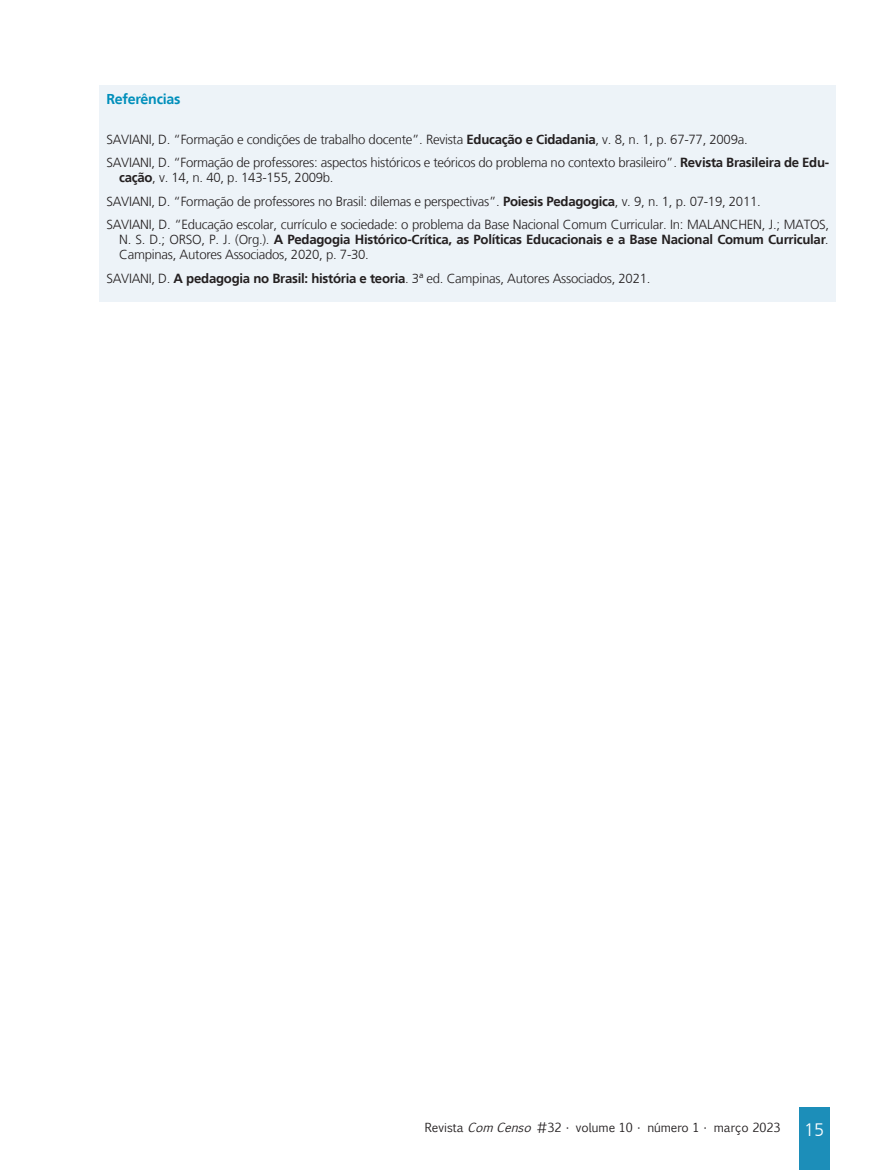
<style>
.page{position:relative;width:893px;height:1170px;background:#fff}
.page>*{position:absolute;margin:0;border:0;box-sizing:border-box;transform-origin:0 0}
.t1{font:300 18px "Frutiger LT";color:#fff}
.Subtítulo_VERDE_ARTI{font:700 14.25px "Frutiger LT";letter-spacing:-.02em;color:#008fbb}
.Referências__8_8{font:300 13.2px/15px "Frutiger LT";letter-spacing:-.02em;color:#231f20}
.t2{font:12px "Euphemia CAS";color:#231f20}
.s1{font-weight:700}
.s2{font-style:italic}
</style>
<div class="page">
<div style="left:799px;top:1107px;width:30px;height:62px;background:#1c8eb9"></div>
<div style="left:99px;top:85px;width:737px;height:217px;background:#edf3f8"></div>
<p class="Subtítulo_VERDE_ARTI" style="left:106px;top:90px;width:75px">Referências</p>
<p class="Referências__8_8" style="left:106px;top:132px;width:643px">SAVIANI, D. “Formação e condições de trabalho docente”. Revista <span class="s1">Educação e Cidadania</span>, v. 8, n. 1, p. 67-77, 2009a.</p>
<p class="Referências__8_8" style="left:119px;top:155px;width:712px;text-indent:-13px">SAVIANI, D. “Formação de professores: aspectos históricos e teóricos do problema no contexto brasileiro”. <span class="s1">Revista Brasileira de Edu&shy;cação</span>, v. 14, n. 40, p. 143-155, 2009b.</p>
<p class="Referências__8_8" style="left:106px;top:194px;width:656px">SAVIANI, D. “Formação de professores no Brasil: dilemas e perspectivas”. <span class="s1">Poiesis Pedagogica</span>, v. 9, n. 1, p. 07-19, 2011.</p>
<p class="Referências__8_8" style="left:119px;top:217px;width:712px;text-align:justify;text-indent:-13px">SAVIANI, D. “Educação escolar, currículo e sociedade: o problema da Base Nacional Comum Curricular. In: MALANCHEN, J.; MATOS, N. S. D.; ORSO, P. J. (Org.). <span class="s1">A Pedagogia Histórico-Crítica, as Políticas Educacionais e a Base Nacional Comum Curricular</span><span class="s2">.<br></span>Campinas, Autores Associados, 2020, p. 7-30.</p>
<p class="Referências__8_8" style="left:106px;top:271px;width:546px">SAVIANI, D. <span class="s1">A pedagogia no Brasil: história e teoria</span>. 3ª ed. Campinas, Autores Associados, 2021.</p>
<p class="t2" style="left:425px;top:1119px;width:357px">Revista <span class="s2">ComCenso</span> #32 • volume 10 • número 1 • março 2023</p>
<h1 class="t1" style="left:804px;top:1119px;width:22px">15</h1>
</div>
